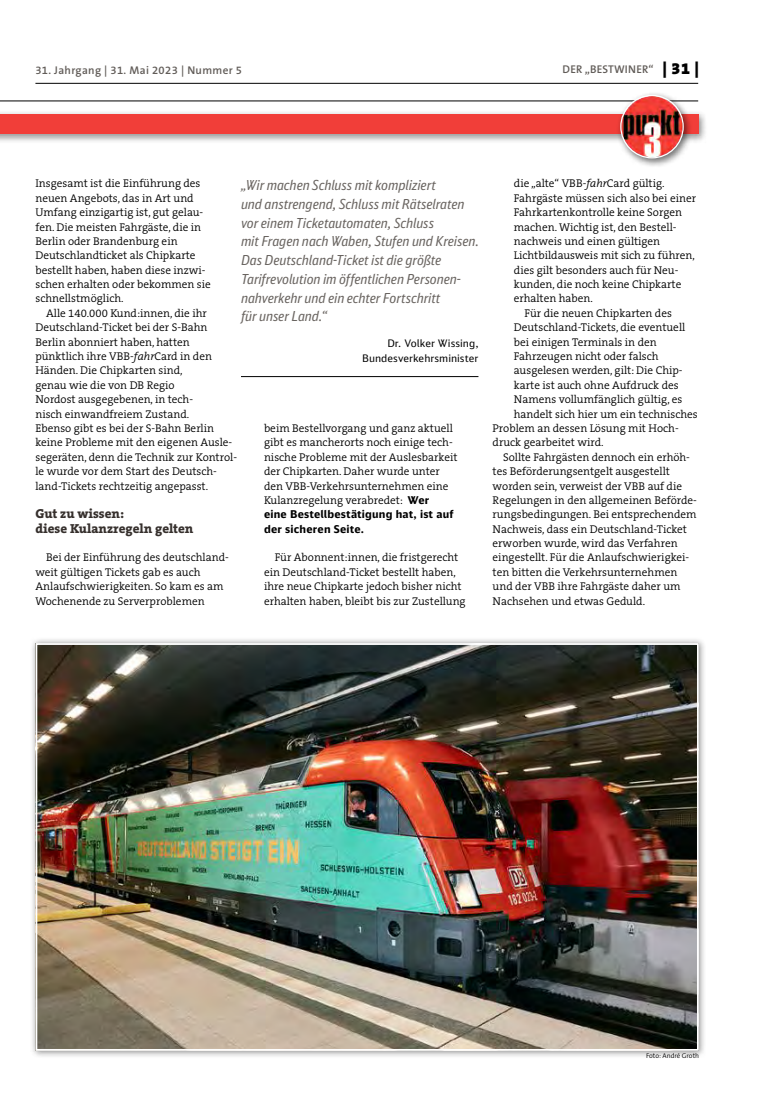
<style>
.page{position:relative;width:762px;height:1117px;background:#fff}
.page>*{position:absolute;margin:0;border:0;box-sizing:border-box;transform-origin:0 0}
.t1{font:italic 13.75px/18.8px "DB Sans Cond Altern";color:#696460}
.t2{font:800 13.12px/14.4px "The Serif B W8";color:#36302d}
.t3{font:300 11.25px/14.4px "The Serif B W4";color:#000}
.t4{font:600 11.25px "The Sans B W6";letter-spacing:.03em;color:#615c58}
.t5{font:700 10.75px/14.4px "DB Sans Alternate";letter-spacing:.015em;color:#000}
.t6{font:10.38px/15px "DB Sans Alternate";letter-spacing:.005em;color:#000;text-align:right}
.t7{font:300 6.88px "The Sans B W4";color:#000}
.s1{font-family:"The Serif B W9";font-weight:900;font-size:16.25px;color:#000}
.s2{font-style:italic}
.s3{font-family:"DB Sans Alternate";font-weight:700;font-size:10.75px}
</style>
<div class="page">
<hr style="left:35px;top:83px;width:663px;height:1px;background:#000">
<div style="left:0;top:110px;width:707px;height:34px;background:#000;opacity:.45"></div>
<div style="left:0;top:114px;width:698px;height:20px;background:#f13e39"></div>
<hr style="left:0;top:101px;width:698px;height:1px;background:#000">
<div style="left:616px;top:91px;width:77px;height:76px;background:#000;opacity:.55"></div>
<img style="left:621px;top:96px;width:61px;height:61px;border-radius:31px">
<div style="left:620px;top:95px;width:64px;height:63px;border:1px solid #fff;border-radius:50%"></div>
<hr style="left:241px;top:376px;width:237px;height:1px;background:#000">
<div style="left:30px;top:637px;width:676px;height:421px;background:#000;opacity:.45"></div>
<img style="left:38px;top:646px;width:658px;height:401px">
<div style="left:35px;top:643px;width:664px;height:407px;border:2px solid #fff"></div>
<p class="t4" style="left:35px;top:62px;width:208px">31. Jahrgang | 31. Mai 2023 | Nummer 5</p>
<p class="t4" style="left:563px;top:62px;width:138px">Der „Bestwiner“ <span class="s1">| 31 |</span></p>
<p class="t3" style="left:35px;top:176px;width:177px">Insgesamt ist die Ein führung des neuen Angebots, das in Art und<br>Umfang einzigartig ist, gut gelau&shy;fen. Die meisten Fahrgäste, die in<br>Berlin oder Brandenburg ein<br>Deutschlandticket als Chipkarte bestellt haben, haben diese inzwi&shy;schen erhalten oder bekommen sie schnellstmöglich.</p>
<p class="t3" style="left:35px;top:306px;width:203px;text-indent:11px">Alle 140.000 Kun d:innen, die ihr Deutschland-Ticket bei der S-Bahn Berlin abonniert haben, hatten pünktlich ihre VBB-<span class="s2">fahr</span>Card in den Händen. Die Chipkarten sind,<br>genau wie die von DB Regio<br>Nordost ausgegebenen, in tech-<br>nisch einwandfreiem Zustand.<br>Ebenso gibt es bei der S-Bahn Berlin keine Probleme mit den eigenen Ausle&shy;segeräten, denn die Technik zur Kontrol&shy;le wurde vor dem Start des Deutsch&shy;land-Tickets rechtzeitig angepasst.</p>
<p class="t2" style="left:35px;top:506px;width:159px">Gut zu wissen:<br>diese Kulanzregeln gelten</p>
<p class="t3" style="left:35px;top:550px;width:195px;text-indent:11px">Bei der Einführung des deutschland&shy;weit gültigen Tickets gab es auch Anlaufschwierigkeiten. So kam es am Wochenende zu Serverproblemen</p>
<p class="t1" style="left:241px;top:175px;width:240px">„Wir machen Schluss mit kompliziert<br>und anstrengend, Schluss mit Rätselraten vor einem Ticketautomaten, Schluss<br>mit Fragen nach Waben, Stufen und Kreisen.<br>Das Deutschland-Ticket ist die größte Tarifrevolution im öffentlichen Personen&shy;nahverkehr und ein echter Fortschritt<br>für unser Land.“</p>
<p class="t6" style="left:362px;top:335px;width:118px">Dr. Volker Wissing,<br>Bundesverkehrsminister</p>
<p class="t3" style="left:264px;top:421px;width:195px">beim Bestellvorgang und ganz aktuell gibt es mancherorts noch einige tech&shy;nische Probleme mit der Auslesbarkeit der Chipkarten. Daher wurde unter den VBB-Verkehrsunternehmen eine Kulanzregelung verabredet: <span class="s3">Wer</span></p>
<p class="t5" style="left:264px;top:506px;width:191px">eine Bestellbestätigung hat, ist auf der sicheren Seite.</p>
<p class="t3" style="left:264px;top:550px;width:203px;text-indent:11px">Für Abonnent:innen, die fristgerecht ein Deutschland-Ticket bestellt haben, ihre neue Chipkarte jedoch bisher nicht erhalten haben, bleibt bis zur Zustellung</p>
<p class="t3" style="left:514px;top:176px;width:152px">die „alte“ VBB-<span class="s2">fahr</span>Card gültig.</p>
<p class="t3" style="left:514px;top:191px;width:184px">Fahrgäste müssen sich also bei einer</p>
<p class="t3" style="left:514px;top:205px;width:170px">Fahrkartenkontrolle keine Sorgen</p>
<p class="t3" style="left:514px;top:219px;width:164px">machen. Wichtig ist, den Bestell-</p>
<p class="t3" style="left:514px;top:234px;width:148px">nachweis und einen gültigen</p>
<p class="t3" style="left:514px;top:248px;width:182px">Lichtbildausweis mit sich zu führen,</p>
<p class="t3" style="left:514px;top:263px;width:166px">dies gilt besonders auch für Neu-</p>
<p class="t3" style="left:514px;top:277px;width:169px">kunden, die noch keine Chipkarte</p>
<p class="t3" style="left:514px;top:291px;width:81px">erhalten haben.</p>
<p class="t3" style="left:524px;top:306px;width:149px">Für die neuen Chipkarten des</p>
<p class="t3" style="left:514px;top:320px;width:173px">Deutschland-Tickets, die eventuell</p>
<p class="t3" style="left:514px;top:334px;width:144px">bei einigen Terminals in den</p>
<p class="t3" style="left:514px;top:349px;width:146px">Fahrzeugen nicht oder falsch</p>
<p class="t3" style="left:514px;top:363px;width:170px">ausgelesen werden, gilt: Die Chip-</p>
<p class="t3" style="left:514px;top:378px;width:166px">karte ist auch ohne Aufdruck des</p>
<p class="t3" style="left:514px;top:392px;width:170px">Namens vollumfänglich gültig, es</p>
<p class="t3" style="left:514px;top:406px;width:185px">handelt sich hier um ein technisches</p>
<p class="t3" style="left:493px;top:421px;width:188px">Problem an dessen Lösung mit Hoch-</p>
<p class="t3" style="left:493px;top:435px;width:112px">druck gearbeitet wird.</p>
<p class="t3" style="left:503px;top:449px;width:188px">Sollte Fahrgästen dennoch ein erhöh-</p>
<p class="t3" style="left:493px;top:464px;width:179px">tes Beförderungsentgelt ausgestellt</p>
<p class="t3" style="left:493px;top:478px;width:191px">worden sein, verweist der VBB auf die</p>
<p class="t3" style="left:493px;top:493px;width:206px">Regelungen in den allgemeinen Beförde-</p>
<p class="t3" style="left:493px;top:507px;width:205px">rungsbedingungen. Bei entsprechendem</p>
<p class="t3" style="left:493px;top:521px;width:196px">Nachweis, dass ein Deutschland-Ticket</p>
<p class="t3" style="left:493px;top:536px;width:187px">erworben wurde, wird das Verfahren</p>
<p class="t3" style="left:493px;top:550px;width:198px">eingestellt. Für die Anlaufschwierigkei-</p>
<p class="t3" style="left:493px;top:564px;width:186px">ten bitten die Verkehrsunternehmen</p>
<p class="t3" style="left:493px;top:579px;width:189px">und der VBB ihre Fahrgäste daher um</p>
<p class="t3" style="left:493px;top:593px;width:154px">Nachsehen und etwas Geduld.</p>
<p class="t7" style="left:646px;top:1051px;width:55px">Foto: André Groth</p>
</div>
